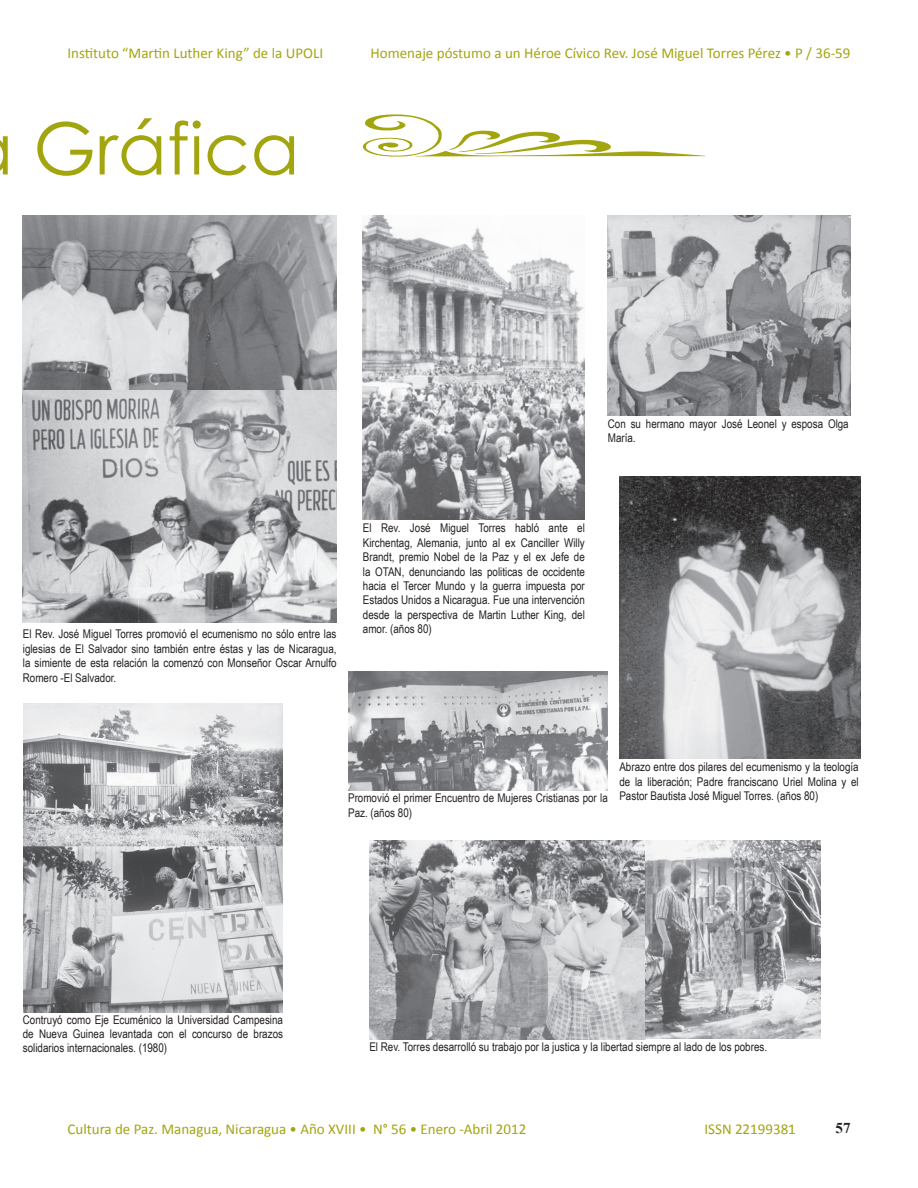
<style>
.page{position:relative;width:918px;height:1188px;background:#fff}
.page>*{position:absolute;margin:0;border:0;box-sizing:border-box;transform-origin:0 0}
.t1{font:72px "Century Gothic";color:#a3a50e}
.t2{font:15px "Calibri";color:#a3a50e}
.t3{font:700 15px "Times New Roman";color:#231f20}
.t4{font:12px/14.4px "Arial Narrow";color:#231f20;text-align:justify}
</style>
<div class="page">
<img style="left:363px;top:216px;width:222px;height:303px">
<img style="left:369px;top:840px;width:452px;height:199px">
<svg style="left:363px;top:114px;width:343px;height:43px"></svg>
<img style="left:23px;top:216px;width:314px;height:407px">
<img style="left:23px;top:703px;width:260px;height:310px">
<img style="left:348px;top:672px;width:260px;height:119px">
<img style="left:619px;top:477px;width:241px;height:281px">
<img style="left:608px;top:216px;width:242px;height:199px">
<p class="t2" style="left:68px;top:44px;width:257px">Instituto “Martin Luther King” de la UPOLI</p>
<p class="t2" style="left:371px;top:44px;width:481px">Homenaje póstumo a un Héroe Cívico Rev. José Miguel Torres Pérez • P / 36-59</p>
<h1 class="t1" style="left:33px;top:98px;width:268px">Gráfica</h1>
<p class="t4" style="left:608px;top:416px;width:242px">Con su hermano mayor José Leonel y esposa Olga<br>María.</p>
<p class="t4" style="left:23px;top:627px;width:315px">El Rev. José Miguel Torres promovió el ecumenismo no sólo entre las iglesias de El Salvador sino también entre éstas y las de Nicaragua, la simiente de esta relación la comenzó con Monseñor Oscar Arnulfo Romero -El Salvador.</p>
<p class="t4" style="left:363px;top:520px;width:224px">El Rev. José Miguel Torres habló ante el Kirchentag, Alemania, junto al ex Canciller Willy Brandt, premio Nobel de la Paz y el ex Jefe de la OTAN, denunciando las politicas de occidente hacia el Tercer Mundo y la guerra impuesta por Estados Unidos a Nicaragua. Fue una intervención desde la perspectiva de Martin Luther King, del amor. (años 80)</p>
<p class="t4" style="left:348px;top:790px;width:261px">Promovió el primer Encuentro de Mujeres Cristianas por la<br>Paz. (años 80)</p>
<p class="t4" style="left:619px;top:759px;width:241px">Abrazo entre dos pilares del ecumenismo y la teología de la liberación; Padre franciscano Uriel Molina y el Pastor Bautista José Miguel Torres. (años 80)</p>
<p class="t4" style="left:23px;top:1012px;width:262px">Contruyó como Eje Ecuménico la Universidad Campesina de Nueva Guinea levantada con el concurso de brazos solidarios internacionales. (1980)</p>
<p class="t4" style="left:369px;top:1039px;width:399px">El Rev. Torres desarrolló su trabajo por la justica y la libertad siempre al lado de los pobres.</p>
<p class="t2" style="left:68px;top:1120px;width:460px">Cultura de Paz. Managua, Nicaragua • Año XVIII • N° 56 • Enero -Abril 2012</p>
<p class="t2" style="left:705px;top:1120px;width:93px">ISSN 22199381</p>
<p class="t3" style="left:836px;top:1117px;width:16px">57</p>
</div>
